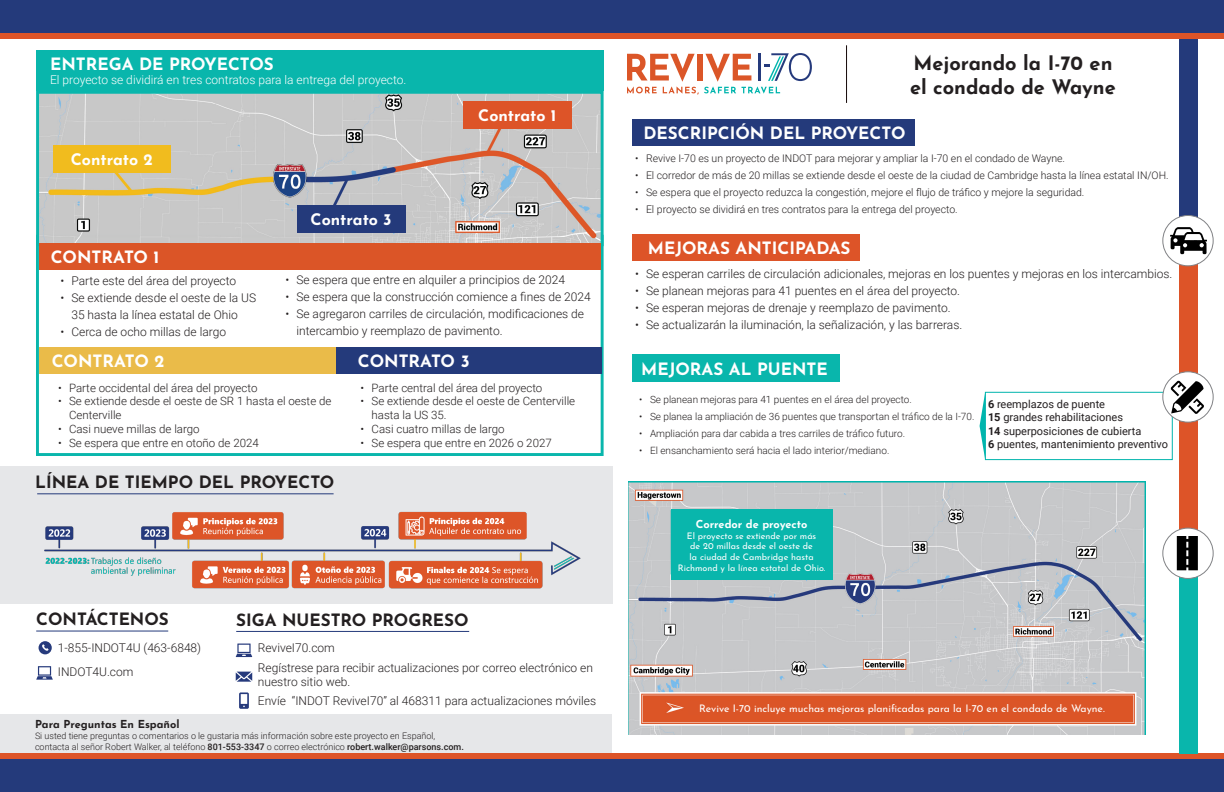
<style>
.page{position:relative;width:1224px;height:792px;background:#fff}
.page>*{position:absolute;margin:0;border:0;box-sizing:border-box;transform-origin:0 0}
.t1{font:700 20px/24px "Josefin Sans";color:#231f20}
.t2{font:700 17px "Josefin Sans";color:#fff}
.t3{font:700 17px "Josefin Sans";color:#231f20}
.t4{font:700 15.9px "Josefin Sans";color:#fff}
.t5{font:300 12px/17px "Roboto";color:#231f20}
.t6{font:300 12px "Roboto";color:#fff}
.t7{font:300 11.5px/13.8px "Roboto";color:#231f20}
.t8{font:11px "Roboto";color:#231f20}
.t9{font:700 11px "Josefin Sans";color:#231f20}
.t10{font:700 11px "Josefin Sans";color:#fff}
.t11{font:300 10.5px "Roboto";color:#231f20}
.t12{font:10.4px "Josefin Sans";color:#fff}
.t13{font:300 10px "Roboto";color:#231f20}
.t14{font:300 9px "Roboto";color:#231f20}
.t15{font:9px/10.8px "Josefin Sans";color:#fff;text-align:center}
.s1{font-weight:500}
.s2{font-weight:700}
</style>
<div class="page">
<div style="left:0;top:714px;width:612px;height:42px;background:#e6e7e9"></div>
<div style="left:0;top:756px;width:1224px;height:36px;background:#243a7b"></div>
<hr style="left:846px;top:45px;width:1px;height:58px;background:#150909">
<div style="left:0;top:753px;width:1224px;height:5px;background:#dd5428"></div>
<svg style="left:627px;top:53px;width:185px;height:41px"></svg>
<div style="left:1179px;top:533px;width:19px;height:221px;background:#09b6ac"></div>
<div style="left:1179px;top:263px;width:19px;height:270px;background:#dd5428"></div>
<div style="left:1179px;top:38px;width:19px;height:226px;background:#243a7b"></div>
<div style="left:1163px;top:528px;width:50px;height:50px;background:#fff;border-radius:50%"></div>
<div style="left:1162px;top:528px;width:52px;height:51px;border:1px solid #818285;border-radius:50%"></div>
<img style="left:1177px;top:536px;width:21px;height:34px">
<div style="left:0;top:0;width:1224px;height:36px;background:#243a7b"></div>
<div style="left:0;top:34px;width:1224px;height:5px;background:#dd5428"></div>
<div style="left:1163px;top:216px;width:50px;height:50px;background:#fff;border-radius:50%"></div>
<div style="left:1162px;top:215px;width:52px;height:51px;border:1px solid #818285;border-radius:50%"></div>
<svg style="left:1170px;top:227px;width:37px;height:27px"></svg>
<div style="left:632px;top:119px;width:282px;height:27px;background:#243a7b"></div>
<div style="left:632px;top:234px;width:227px;height:27px;background:#dd5428"></div>
<div style="left:0;top:467px;width:613px;height:137px;background:#e6e7e9"></div>
<img style="left:44px;top:511px;width:537px;height:78px">
<hr style="left:37px;top:493px;width:297px;height:1px;background:#243a7b">
<hr style="left:36px;top:631px;width:132px;height:1px;background:#243a7b">
<svg style="left:36px;top:666px;width:17px;height:14px"></svg>
<svg style="left:39px;top:641px;width:13px;height:13px"></svg>
<hr style="left:236px;top:631px;width:233px;height:1px;background:#243a7b">
<svg style="left:236px;top:644px;width:16px;height:13px"></svg>
<svg style="left:236px;top:672px;width:16px;height:10px"></svg>
<svg style="left:239px;top:692px;width:10px;height:17px"></svg>
<div style="left:36px;top:235px;width:568px;height:221px;border:3px solid #09b6ac"></div>
<img style="left:40px;top:95px;width:560px;height:147px">
<div style="left:36px;top:91px;width:568px;height:155px;border:3px solid #09b6ac"></div>
<div style="left:36px;top:50px;width:568px;height:41px;background:#09b6ac"></div>
<div style="left:39px;top:243px;width:562px;height:27px;background:#db5527"></div>
<div style="left:39px;top:347px;width:297px;height:27px;background:#eabb49"></div>
<div style="left:336px;top:347px;width:266px;height:27px;background:#243a7b"></div>
<img style="left:628px;top:482px;width:517px;height:252px">
<div style="left:985px;top:392px;width:188px;height:68px;border:1px solid #00b5ad"></div>
<div style="left:632px;top:354px;width:208px;height:28px;background:#09b6ac"></div>
<svg style="left:980px;top:392px;width:5px;height:68px"></svg>
<div style="left:1163px;top:372px;width:50px;height:50px;background:#fff;border-radius:50%"></div>
<div style="left:1162px;top:371px;width:52px;height:52px;border:1px solid #818285;border-radius:50%"></div>
<svg style="left:1171px;top:381px;width:33px;height:33px"></svg>
<div style="left:53px;top:146px;width:118px;height:27px;background:#f1bc1e"></div>
<div style="left:297px;top:205px;width:109px;height:28px;background:#243a7b"></div>
<div style="left:463px;top:101px;width:109px;height:28px;background:#dd5428"></div>
<div style="left:671px;top:509px;width:161px;height:71px;background:#09b6ac"></div>
<div style="left:688px;top:701px;width:416px;height:14px;background:#db5527"></div>
<p class="t2" style="left:50px;top:49px;width:225px">ENTREGA DE PROYECTOS</p>
<p class="t6" style="left:50px;top:71px;width:358px">El proyecto se dividirá en tres contratos para la entrega del proyecto.</p>
<p class="t4" style="left:71px;top:146px;width:83px">Contrato 2</p>
<p class="t2" style="left:51px;top:242px;width:110px">CONTRATO 1</p>
<p class="t4" style="left:311px;top:205px;width:83px">Contrato 3</p>
<p class="t4" style="left:478px;top:101px;width:80px">Contrato 1</p>
<p class="t5" style="left:60px;top:271px;width:177px">• Parte este del área del proyecto</p>
<p class="t5" style="left:71px;top:288px;width:186px;text-indent:-11px">• Se extiende desde el oeste de la US<br>35 hasta la línea estatal de Ohio</p>
<p class="t5" style="left:60px;top:322px;width:167px">• Cerca de ocho millas de largo</p>
<p class="t5" style="left:285px;top:271px;width:281px">• Se espera que entre en alquiler a principios de 2024</p>
<p class="t5" style="left:285px;top:288px;width:307px">• Se espera que la construcción comience a fines de 2024</p>
<p class="t5" style="left:296px;top:305px;width:289px;text-indent:-11px">• Se agregaron carriles de circulación, modificaciones de intercambio y reemplazo de pavimento.</p>
<p class="t2" style="left:52px;top:346px;width:114px">CONTRATO 2</p>
<p class="t2" style="left:358px;top:346px;width:113px">CONTRATO 3</p>
<p class="t7" style="left:58px;top:380px;width:201px">• Parte occidental del área del proyecto</p>
<p class="t7" style="left:69px;top:394px;width:264px;text-indent:-11px">• Se extiende desde el oeste de SR 1 hasta el oeste de<br>Centerville</p>
<p class="t7" style="left:58px;top:422px;width:143px">• Casi nueve millas de largo</p>
<p class="t7" style="left:58px;top:435px;width:202px">• Se espera que entre en otoño de 2024</p>
<p class="t3" style="left:35px;top:467px;width:301px">LÍNEA DE TIEMPO DEL PROYECTO</p>
<p class="t7" style="left:361px;top:380px;width:183px">• Parte central del área del proyecto</p>
<p class="t7" style="left:372px;top:394px;width:205px;text-indent:-11px">• Se extiende desde el oeste de Centerville hasta la US 35.</p>
<p class="t7" style="left:361px;top:422px;width:146px">• Casi cuatro millas de largo</p>
<p class="t7" style="left:361px;top:435px;width:193px">• Se espera que entre en 2026 o 2027</p>
<p class="t3" style="left:36px;top:604px;width:134px">CONTÁCTENOS</p>
<p class="t5" style="left:58px;top:639px;width:145px">1-855-INDOT4U (463-6848)</p>
<p class="t5" style="left:58px;top:663px;width:77px">INDOT4U.com</p>
<p class="t3" style="left:236px;top:605px;width:234px">SIGA NUESTRO PROGRESO</p>
<p class="t5" style="left:258px;top:639px;width:78px">ReviveI70.com</p>
<p class="t5" style="left:258px;top:660px;width:337px;line-height:14.4px">Regístrese para recibir actualizaciones por correo electrónico en nuestro sitio web.</p>
<p class="t5" style="left:258px;top:692px;width:340px">Envíe “INDOT ReviveI70” al 468311 para actualizaciones móviles</p>
<p class="t9" style="left:35px;top:714px;width:146px">Para Preguntas En Español</p>
<p class="t14" style="left:35px;top:729px;width:402px">Si usted tiene preguntas o comentarios o le gustaria más información sobre este proyecto en Español,</p>
<p class="t14" style="left:35px;top:740px;width:430px">contacta al señor Robert Walker, al teléfono <span class="s1">801-553-3347</span> o correo electrónico <span class="s1">robert.walker@parsons.com.</span></p>
<p class="t1" style="left:910px;top:48px;width:207px">Mejorando la I-70 en el condado de Wayne</p>
<p class="t2" style="left:644px;top:118px;width:263px">DESCRIPCIÓN DEL PROYECTO</p>
<p class="t11" style="left:635px;top:151px;width:432px">• Revive I-70 es un proyecto de INDOT para mejorar y ampliar la I-70 en el condado de Wayne.</p>
<p class="t11" style="left:635px;top:168px;width:535px">• El corredor de más de 20 millas se extiende desde el oeste de la ciudad de Cambridge hasta la línea estatal IN/OH.</p>
<p class="t11" style="left:635px;top:185px;width:451px">• Se espera que el proyecto reduzca la congestión, mejore el flujo de tráfico y mejore la seguridad.</p>
<p class="t11" style="left:635px;top:202px;width:324px">• El proyecto se dividirá en tres contratos para la entrega del proyecto.</p>
<p class="t2" style="left:648px;top:233px;width:204px">MEJORAS ANTICIPADAS</p>
<p class="t5" style="left:635px;top:265px;width:539px">• Se esperan carriles de circulación adicionales, mejoras en los puentes y mejoras en los intercambios.</p>
<p class="t5" style="left:635px;top:282px;width:327px">• Se planean mejoras para 41 puentes en el área del proyecto.</p>
<p class="t5" style="left:635px;top:299px;width:317px">• Se esperan mejoras de drenaje y reemplazo de pavimento.</p>
<p class="t5" style="left:635px;top:316px;width:329px">• Se actualizarán la iluminación, la señalización, y las barreras.</p>
<h2 class="t2" style="left:641px;top:354px;width:188px">MEJORAS AL PUENTE</h2>
<p class="t13" style="left:639px;top:393px;width:274px">• Se planean mejoras para 41 puentes en el área del proyecto.</p>
<p class="t13" style="left:639px;top:410px;width:337px">• Se planea la ampliación de 36 puentes que transportan el tráfico de la I-70.</p>
<p class="t13" style="left:639px;top:427px;width:268px">• Ampliación para dar cabida a tres carriles de tráfico futuro.</p>
<p class="t13" style="left:639px;top:444px;width:252px">• El ensanchamiento será hacia el lado interior/mediano.</p>
<p class="t8" style="left:988px;top:396px;width:119px"><span class="s2">6</span> reemplazos de puente</p>
<p class="t8" style="left:988px;top:410px;width:137px"><span class="s2">15</span> grandes rehabilitaciones</p>
<p class="t8" style="left:988px;top:423px;width:155px"><span class="s2">14</span> superposiciones de cubierta</p>
<p class="t8" style="left:988px;top:436px;width:182px"><span class="s2">6</span> puentes, mantenimiento preventivo</p>
<p class="t10" style="left:696px;top:514px;width:113px">Corredor de proyecto</p>
<p class="t15" style="left:678px;top:529px;width:149px">El proyecto se extiende por más<br>de 20 millas desde el oeste de<br>la ciudad de Cambridge hasta<br>Richmond y la línea estatal de Ohio.</p>
<p class="t12" style="left:699px;top:699px;width:407px">Revive I-70 incluye muchas mejoras planificadas para la I-70 en el condado de Wayne.</p>
</div>
